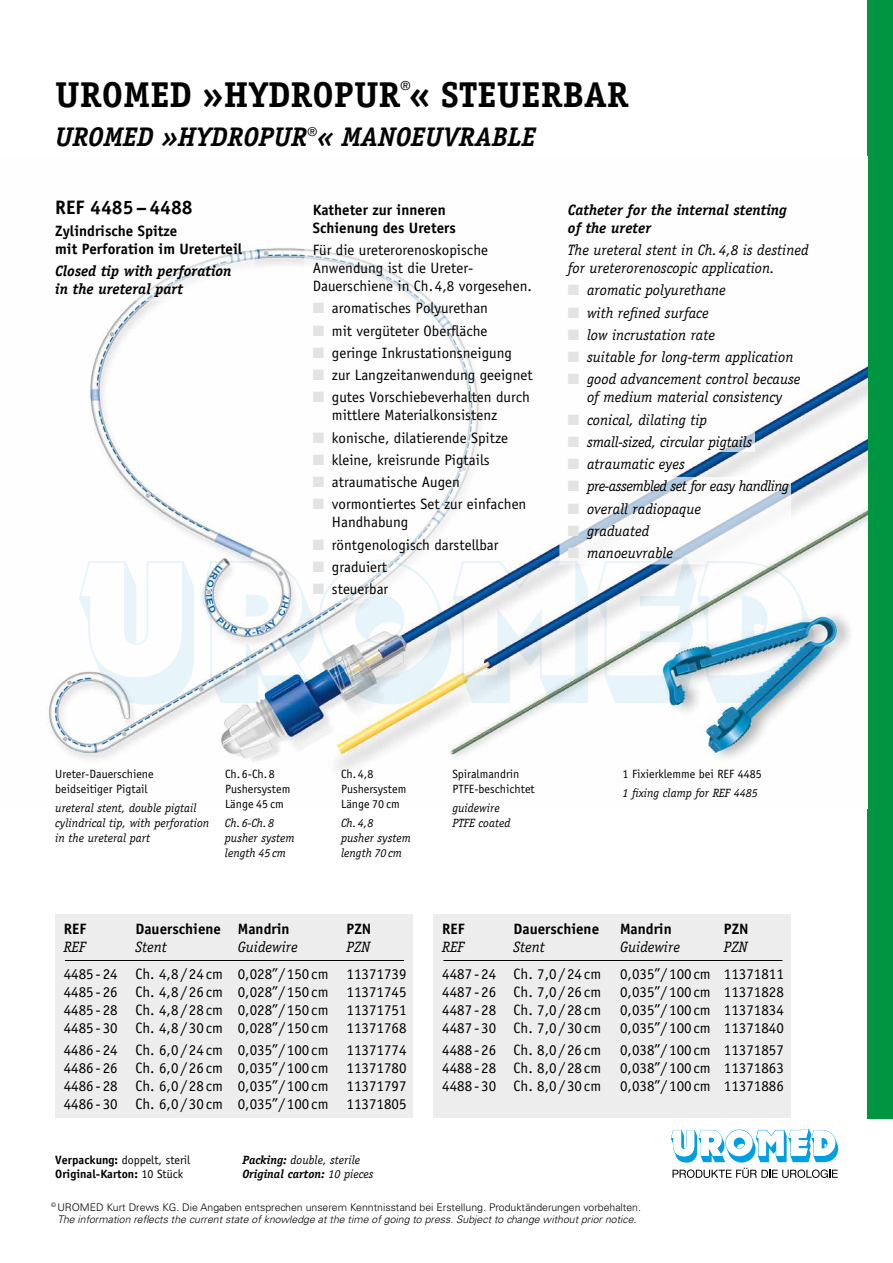
<style>
.page{position:relative;width:893px;height:1263px;background:#fff}
.page>*{position:absolute;margin:0;border:0;box-sizing:border-box;transform-origin:0 0}
.t1{font:700 36px "Officina Serif Std";color:#000}
.t2{font:italic 700 27px "Officina Serif Std";color:#000}
.t3{font:700 19.5px "Officina Sans Std";color:#000}
.t4{font:15px/18px "Officina Sans Std";color:#000}
.t5{font:italic 15px/18px "Officina Serif Std";color:#000}
.t6{font:700 15px/18px "Officina Sans Std";color:#000}
.t7{font:italic 700 15px/18px "Officina Serif Std";color:#000}
.t8{font:italic 15px "Officina Serif Std";letter-spacing:-.035em;color:#000}
.t9{font:12.6px "Helvetica Neue LT Std";color:#000}
.t10{font:italic 12px/15px "Officina Serif Std";color:#000}
.t11{font:12px/15px "Officina Sans Std";color:#000}
.t12{font:700 12px/13.5px "Officina Sans Std";color:#000}
.t13{font:italic 700 12px/13.5px "Officina Serif Std";color:#000}
.t14{font:italic 300 10.5px/12.6px "Univers LT Std";color:#000;text-align:center}
.s1{color:#e3e3e3}
.s2{font-weight:400}
.s3{font-style:normal}
</style>
<div class="page">
<svg style="left:672px;top:1168px;width:166px;height:10px"></svg>
<svg style="left:671px;top:1129px;width:167px;height:33px"></svg>
<div style="left:867px;top:0;width:26px;height:1118px;background:#009641"></div>
<img style="left:48px;top:243px;width:819px;height:527px">
<div style="left:55px;top:914px;width:357px;height:204px;background:#ededed"></div>
<hr style="left:65px;top:960px;width:339px;height:1px;background:#000">
<div style="left:434px;top:914px;width:357px;height:204px;background:#ededed"></div>
<hr style="left:443px;top:960px;width:339px;height:1px;background:#000">
<svg style="left:304px;top:243px;width:186px;height:234px"></svg>
<div style="left:559px;top:431px;width:196px;height:21px;background:#fff"></div>
<div style="left:51px;top:226px;width:204px;height:75px;background:#fff"></div>
<svg style="left:79px;top:561px;width:115px;height:144px"></svg>
<svg style="left:201px;top:477px;width:613px;height:227px"></svg>
<p class="t9" style="left:401px;top:78px;width:12px">®</p>
<h2 class="t2" style="left:55px;top:120px;width:482px">UROMED »HYDROPUR<sup>®</sup>« MANOEUVRABLE</h2>
<h1 class="t1" style="left:55px;top:72px;width:575px">UROMED »HYDROPUR « STEUERBAR</h1>
<h3 class="t3" style="left:55px;top:195px;width:139px">REF 4485–4488</h3>
<p class="t6" style="left:55px;top:222px;width:188px">Zylindrische Spitze<br>mit Perforation im Ureterteil</p>
<p class="t7" style="left:55px;top:262px;width:178px">Closed tip with perforation in the ureteral part</p>
<p class="t6" style="left:313px;top:201px;width:145px">Katheter zur inneren<br>Schienung des Ureters</p>
<p class="t4" style="left:313px;top:241px;width:221px">Für die ureterorenoskopische<br>Anwendung ist die Ureter-<br>Dauerschiene in Ch.4,8 vorgesehen.</p>
<p class="t4" style="left:313px;top:299px;width:177px"><span class="s1">■</span> aromatisches Polyurethan</p>
<p class="t4" style="left:313px;top:322px;width:176px"><span class="s1">■</span> mit vergüteter Oberfläche</p>
<p class="t4" style="left:313px;top:344px;width:201px"><span class="s1">■</span> geringe Inkrustationsneigung</p>
<p class="t4" style="left:313px;top:366px;width:222px"><span class="s1">■</span> zur Langzeitanwendung geeignet</p>
<p class="t4" style="left:332px;top:388px;width:200px;text-indent:-19px"><span class="s1">■</span> gutes Vorschiebeverhalten durch mittlere Materialkonsistenz</p>
<p class="t4" style="left:313px;top:429px;width:197px"><span class="s1">■</span> konische, dilatierende Spitze</p>
<p class="t4" style="left:313px;top:451px;width:178px"><span class="s1">■</span> kleine, kreisrunde Pigtails</p>
<p class="t4" style="left:313px;top:473px;width:149px"><span class="s1">■</span> atraumatische Augen</p>
<p class="t4" style="left:332px;top:495px;width:196px;text-indent:-19px"><span class="s1">■</span> vormontiertes Set zur einfachen<br>Handhabung</p>
<p class="t4" style="left:313px;top:536px;width:187px"><span class="s1">■</span> röntgenologisch darstellbar</p>
<p class="t4" style="left:313px;top:558px;width:76px"><span class="s1">■</span> graduiert</p>
<p class="t4" style="left:313px;top:580px;width:77px"><span class="s1">■</span> steuerbar</p>
<p class="t7" style="left:568px;top:201px;width:221px">Catheter for the internal stenting of the ureter</p>
<p class="t5" style="left:568px;top:241px;width:242px">The ureteral stent in Ch. 4,8 is destined for ureterorenoscopic application.</p>
<p class="t5" style="left:568px;top:281px;width:159px"><span class="s1">■</span> aromatic polyurethane</p>
<p class="t5" style="left:568px;top:304px;width:142px"><span class="s1">■</span> with refined surface</p>
<p class="t5" style="left:568px;top:326px;width:149px"><span class="s1">■</span> low incrustation rate</p>
<p class="t5" style="left:568px;top:348px;width:227px"><span class="s1">■</span> suitable for long-term application</p>
<p class="t5" style="left:568px;top:370px;width:234px;text-align:center"><span class="s1">■</span> good advancement control because of medium material consistency</p>
<p class="t5" style="left:568px;top:411px;width:141px"><span class="s1">■</span> conical, dilating tip</p>
<p class="t5" style="left:568px;top:433px;width:186px"><span class="s1">■</span> small-sized, circular pigtails</p>
<p class="t5" style="left:568px;top:455px;width:118px"><span class="s1">■</span> atraumatic eyes</p>
<p class="t8" style="left:568px;top:478px;width:223px"><span class="s1">■</span> pre-assembled set for easy handling</p>
<p class="t5" style="left:568px;top:500px;width:135px"><span class="s1">■</span> overall radiopaque</p>
<p class="t5" style="left:568px;top:522px;width:83px"><span class="s1">■</span> graduated</p>
<p class="t5" style="left:568px;top:544px;width:107px"><span class="s1">■</span> manoeuvrable</p>
<p class="t11" style="left:55px;top:767px;width:100px">Ureter-Dauerschiene beidseitiger Pigtail</p>
<p class="t10" style="left:55px;top:801px;width:155px">ureteral stent, double pigtail cylindrical tip, with perforation in the ureteral part</p>
<p class="t11" style="left:225px;top:767px;width:67px">Ch.6-Ch. 8<br>Pushersystem<br>Länge 45 cm</p>
<p class="t10" style="left:225px;top:816px;width:71px">Ch.6-Ch.8 pusher system length 45 cm</p>
<p class="t11" style="left:341px;top:767px;width:67px">Ch.4,8<br>Pushersystem<br>Länge 70 cm</p>
<p class="t10" style="left:341px;top:816px;width:71px">Ch.4,8<br>pusher system length 70 cm</p>
<p class="t11" style="left:452px;top:767px;width:84px">Spiralmandrin<br>PTFE-beschichtet</p>
<p class="t10" style="left:452px;top:801px;width:59px">guidewire<br>PTFE coated</p>
<p class="t11" style="left:622px;top:767px;width:141px">1 Fixierklemme bei REF 4485</p>
<p class="t10" style="left:622px;top:786px;width:137px">1 fixing clamp for REF 4485</p>
<p class="t6" style="left:64px;top:920px;width:24px">REF</p>
<p class="t6" style="left:136px;top:920px;width:155px">Dauerschiene Mandrin</p>
<p class="t6" style="left:347px;top:920px;width:26px">PZN</p>
<p class="t5" style="left:64px;top:938px;width:23px">REF</p>
<p class="t5" style="left:136px;top:938px;width:33px">Stent</p>
<p class="t5" style="left:238px;top:938px;width:61px">Guidewire</p>
<p class="t5" style="left:347px;top:938px;width:25px">PZN</p>
<p class="t4" style="left:64px;top:965px;width:344px;text-align:justify">4485- 24 Ch. 4,8/ 24cm 0,028”/ 150cm 11371739<br>4485- 26 Ch. 4,8/ 26cm 0,028”/ 150cm 11371745<br>4485- 28 Ch. 4,8/ 28cm 0,028”/ 150cm 11371751<br>4485- 30 Ch. 4,8/ 30cm 0,028”/ 150cm 11371768</p>
<p class="t4" style="left:64px;top:1041px;width:344px;text-align:justify">4486- 24 Ch. 6,0/ 24cm 0,035”/ 100cm 11371774<br>4486- 26 Ch. 6,0/ 26cm 0,035”/ 100cm 11371780<br>4486- 28 Ch. 6,0/ 28cm 0,035”/ 100cm 11371797<br>4486- 30 Ch. 6,0/ 30cm 0,035”/ 100cm 11371805</p>
<p class="t12" style="left:55px;top:1153px;width:137px">Verpackung: <span class="s2">doppelt, steril<br></span>Original-Karton: <span class="s2">10 Stück</span></p>
<p class="t13" style="left:242px;top:1153px;width:133px">Packing: <span class="s2">double, sterile<br></span>Original carton: <span class="s2">10 pieces</span></p>
<p class="t6" style="left:442px;top:920px;width:24px">REF</p>
<p class="t6" style="left:514px;top:920px;width:87px">Dauerschiene</p>
<p class="t6" style="left:620px;top:920px;width:53px">Mandrin</p>
<p class="t6" style="left:724px;top:920px;width:26px">PZN</p>
<p class="t5" style="left:442px;top:938px;width:23px">REF</p>
<p class="t5" style="left:514px;top:938px;width:33px">Stent</p>
<p class="t5" style="left:620px;top:938px;width:61px">Guidewire</p>
<p class="t5" style="left:724px;top:938px;width:25px">PZN</p>
<p class="t4" style="left:442px;top:965px;width:160px">4487- 24 Ch. 7,0/ 24cm</p>
<p class="t4" style="left:620px;top:965px;width:165px">0,035”/ 100cm 11371811</p>
<p class="t4" style="left:442px;top:983px;width:160px">4487- 26 Ch. 7,0/ 26cm</p>
<p class="t4" style="left:620px;top:983px;width:165px">0,035”/ 100cm 11371828</p>
<p class="t4" style="left:442px;top:1001px;width:160px">4487- 28 Ch. 7,0/ 28cm</p>
<p class="t4" style="left:620px;top:1001px;width:165px">0,035”/ 100cm 11371834</p>
<p class="t4" style="left:442px;top:1019px;width:160px">4487- 30 Ch. 7,0/ 30cm</p>
<p class="t4" style="left:620px;top:1019px;width:165px">0,035”/ 100cm 11371840</p>
<p class="t4" style="left:442px;top:1041px;width:160px">4488- 26 Ch. 8,0/ 26cm</p>
<p class="t4" style="left:620px;top:1041px;width:165px">0,038”/ 100cm 11371857</p>
<p class="t4" style="left:442px;top:1059px;width:160px">4488- 28 Ch. 8,0/ 28cm</p>
<p class="t4" style="left:620px;top:1059px;width:165px">0,038”/ 100cm 11371863</p>
<p class="t4" style="left:442px;top:1077px;width:160px">4488- 30 Ch. 8,0/ 30cm</p>
<p class="t4" style="left:620px;top:1077px;width:165px">0,038”/ 100cm 11371886</p>
<p class="t14" style="left:51px;top:1200px;width:591px"><sup>©</sup> <span class="s3">UROMED Kurt Drews KG. Die Angaben entsprechen unserem Kenntnisstand bei Erstellung. Produktänderungen vorbehalten.<br></span>The information reflects the current state of knowledge at the time of going to press. Subject to change without prior notice.</p>
</div>
